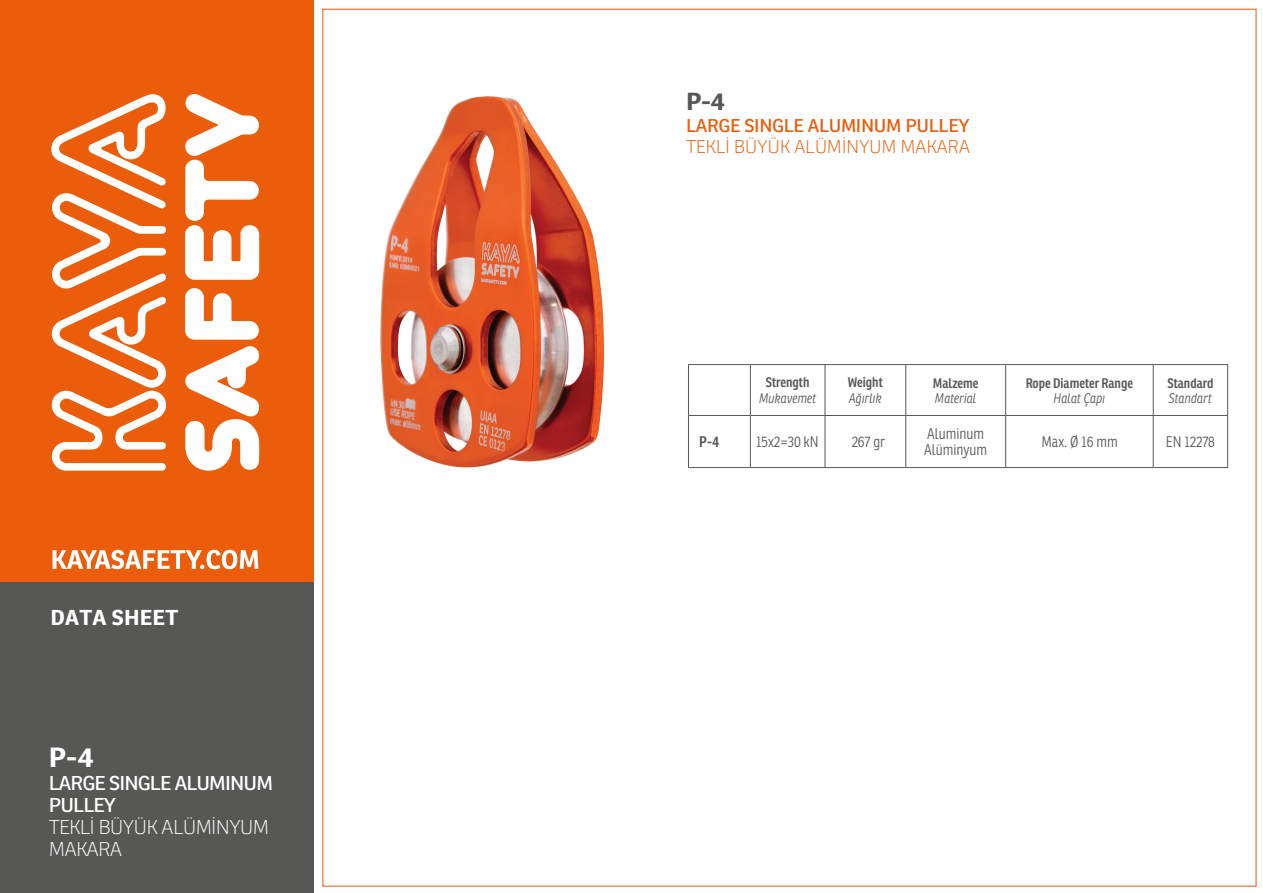
<style>
.page{position:relative;width:1263px;height:893px;background:#fff}
.page>*{position:absolute;margin:0;border:0;box-sizing:border-box;transform-origin:0 0}
.t1{font:27px "Ronnia";letter-spacing:-.03em;color:#fff;scale:1.06 1}
.t2{font:700 27px "Ronnia";color:#fff;scale:1.06 1}
.t3{font:700 24px "Ronnia";color:#575756;scale:1.06 1}
.t4{font:700 21px "Ronnia";letter-spacing:.01em;color:#fff;scale:1.06 1}
.t5{font:19.5px/22.2px "Ronnia";letter-spacing:-.04em;color:#fff;scale:1.06 1}
.t6{font:100 19.5px/22.2px "Ronnia";letter-spacing:-.04em;color:#fff;scale:1.06 1}
.t7{font:18px "Ronnia";letter-spacing:-.02em;color:#eb5d0b;scale:1.06 1}
.t8{font:100 18px "Ronnia";letter-spacing:-.02em;color:#eb5d0b;scale:1.06 1}
.t9{font:300 15px/16.5px "Ronnia Cond";color:#575756}
.t10{font:600 15px "Ronnia Cond";color:#575756}
.t11{font:600 13.5px "Ronnia Cond";color:#575756}
.t12{font:italic 300 13.5px "Ronnia Cond";color:#575756}
</style>
<div class="page">
<div style="left:0;top:0;width:314px;height:608px;background:#eb5d0b"></div>
<div style="left:0;top:582px;width:314px;height:311px;background:#575756"></div>
<svg style="left:51px;top:94px;width:116px;height:377px"></svg>
<svg style="left:185px;top:346px;width:75px;height:125px"></svg>
<svg style="left:185px;top:288px;width:74px;height:52px"></svg>
<svg style="left:185px;top:94px;width:74px;height:186px"></svg>
<svg style="left:53px;top:550px;width:205px;height:19px"></svg>
<hr style="left:750px;top:365px;width:1px;height:50px;background:#575756">
<hr style="left:825px;top:365px;width:1px;height:50px;background:#575756">
<hr style="left:905px;top:365px;width:1px;height:50px;background:#575756">
<hr style="left:1005px;top:365px;width:1px;height:50px;background:#575756">
<hr style="left:1153px;top:365px;width:1px;height:50px;background:#575756">
<hr style="left:688px;top:415px;width:62px;height:1px;background:#575756">
<hr style="left:750px;top:415px;width:75px;height:1px;background:#575756">
<hr style="left:750px;top:416px;width:1px;height:51px;background:#575756">
<hr style="left:825px;top:415px;width:81px;height:1px;background:#575756">
<hr style="left:825px;top:416px;width:1px;height:51px;background:#575756">
<hr style="left:906px;top:415px;width:100px;height:1px;background:#575756">
<hr style="left:905px;top:416px;width:1px;height:51px;background:#575756">
<hr style="left:1006px;top:415px;width:147px;height:1px;background:#575756">
<hr style="left:1005px;top:416px;width:1px;height:51px;background:#575756">
<hr style="left:1153px;top:415px;width:75px;height:1px;background:#575756">
<hr style="left:1153px;top:416px;width:1px;height:51px;background:#575756">
<hr style="left:688px;top:467px;width:62px;height:1px;background:#575756">
<hr style="left:750px;top:467px;width:75px;height:1px;background:#575756">
<hr style="left:825px;top:467px;width:81px;height:1px;background:#575756">
<hr style="left:906px;top:467px;width:100px;height:1px;background:#575756">
<hr style="left:1006px;top:467px;width:147px;height:1px;background:#575756">
<hr style="left:1153px;top:467px;width:75px;height:1px;background:#575756">
<hr style="left:688px;top:364px;width:62px;height:1px;background:#575756">
<hr style="left:688px;top:365px;width:1px;height:50px;background:#575756">
<hr style="left:750px;top:364px;width:75px;height:1px;background:#575756">
<hr style="left:825px;top:364px;width:81px;height:1px;background:#575756">
<hr style="left:906px;top:364px;width:100px;height:1px;background:#575756">
<hr style="left:1006px;top:364px;width:147px;height:1px;background:#575756">
<hr style="left:1153px;top:364px;width:75px;height:1px;background:#575756">
<hr style="left:1227px;top:365px;width:1px;height:50px;background:#575756">
<hr style="left:688px;top:416px;width:1px;height:51px;background:#575756">
<hr style="left:1227px;top:416px;width:1px;height:51px;background:#575756">
<img style="left:380px;top:96px;width:225px;height:372px">
<h3 class="t4" style="left:50px;top:604px;width:122px">DATA SHEET</h3>
<h1 class="t2" style="left:49px;top:741px;width:44px">P-4</h1>
<h3 class="t5" style="left:49px;top:771px;width:213px">LARGE SINGLE ALUMINUM<br>PULLEY</h3>
<h3 class="t6" style="left:49px;top:816px;width:209px">TEKLİ BÜYÜK ALÜMİNYUM<br>MAKARA</h3>
<h1 class="t2" style="left:38px;top:776px;width:87px">K-2020</h1>
<h1 class="t1" style="left:38px;top:802px;width:232px">DİKEY YAŞAM HATTI</h1>
<h2 class="t3" style="left:686px;top:86px;width:38px">P-4</h2>
<p class="t7" style="left:686px;top:114px;width:269px">LARGE SINGLE ALUMINUM PULLEY</p>
<p class="t8" style="left:686px;top:136px;width:269px">TEKLİ BÜYÜK ALÜMİNYUM MAKARA</p>
<p class="t11" style="left:766px;top:374px;width:45px">Strength</p>
<p class="t12" style="left:759px;top:390px;width:59px">Mukavemet</p>
<p class="t11" style="left:848px;top:374px;width:37px">Weight</p>
<p class="t12" style="left:849px;top:390px;width:34px">Ağırlık</p>
<p class="t11" style="left:933px;top:375px;width:47px">Malzeme</p>
<p class="t12" style="left:935px;top:390px;width:43px">Material</p>
<p class="t11" style="left:1026px;top:375px;width:109px">Rope Diameter Range</p>
<p class="t12" style="left:1053px;top:390px;width:53px">Halat Çapı</p>
<p class="t11" style="left:1167px;top:375px;width:48px">Standard</p>
<p class="t12" style="left:1169px;top:390px;width:45px">Standart</p>
<p class="t10" style="left:699px;top:433px;width:21px">P-4</p>
<p class="t9" style="left:756px;top:434px;width:64px">15x2=30 kN</p>
<p class="t9" style="left:852px;top:434px;width:35px">267 gr</p>
<p class="t9" style="left:924px;top:425px;width:64px">Aluminum<br>Alüminyum</p>
<p class="t9" style="left:1041px;top:434px;width:78px">Max. Ø 16 mm</p>
<p class="t9" style="left:1166px;top:434px;width:51px">EN 12278</p>
</div>
